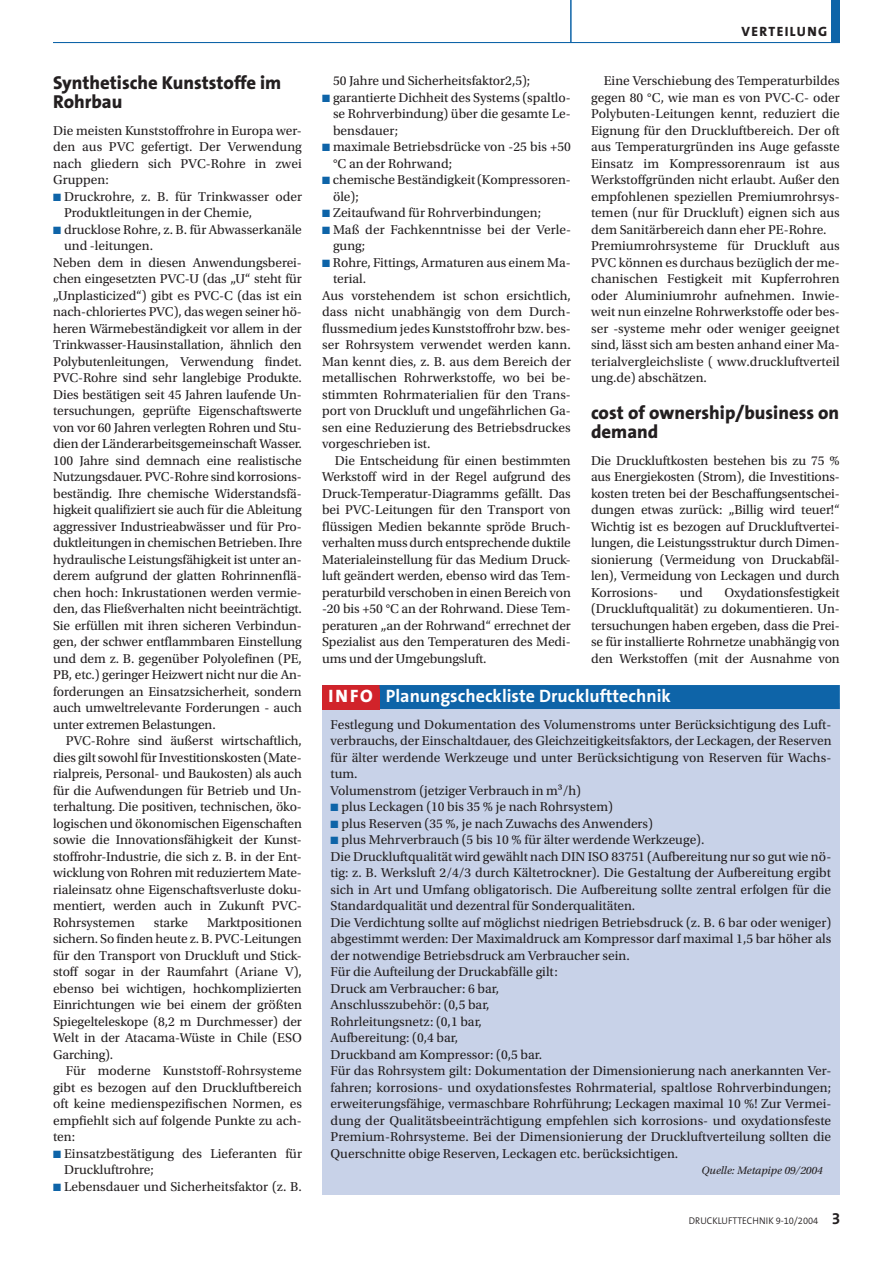
<style>
.page{position:relative;width:893px;height:1263px;background:#fff}
.page>*{position:absolute;margin:0;border:0;box-sizing:border-box;transform-origin:0 0}
.Zwischentitel_2-zeilig{font:800 18.75px/19.5px "The Sans B8";color:#231f20}
.Infokasten_Kopf{font:700 18px "The Sans B7";color:#fff}
.INFO-Logo{font:800 18px "The Sans B8";color:#fff}
.Grundschrift_9_pt{font:13.5px/16.5px "Utopia Std";color:#231f20;text-align:justify}
.Grundschrift_9_pt_Einzug{font:13.5px/16.5px "Utopia Std";letter-spacing:-.005em;color:#231f20;text-align:justify}
.Rubrizierung_rechts{font:800 13.5px "The Sans B8";letter-spacing:.1em;color:#231f20}
.Quelle_Infokasten{font:italic 11.25px "Utopia Std";color:#231f20}
.t1{font:300 9.75px "The Sans B4";color:#231f20;scale:.95 1}
.s1{font-family:"The Sans B7";font-weight:700;font-size:16.5px}
</style>
<div class="page">
<hr style="left:53px;top:42px;width:787px;height:1px;background:#0e64a8">
<div style="left:831px;top:0;width:9px;height:43px;background:#0e64a8"></div>
<hr style="left:570px;top:0;width:2px;height:43px;background:#0e64a8">
<div style="left:322px;top:703px;width:518px;height:492px;background:#c8d2e8"></div>
<div style="left:322px;top:685px;width:518px;height:24px;background:#0e64a8"></div>
<div style="left:322px;top:685px;width:57px;height:24px;background:#d1232a"></div>
<p class="Zwischentitel_2-zeilig" style="left:53px;top:73px;width:230px">Synthetische Kunststoffe im<br>Rohrbau</p>
<p class="Grundschrift_9_pt" style="left:53px;top:122px;width:250px">Die meisten Kunststoffrohre in Europa wer&shy;den aus PVC gefertigt. Der Verwendung nach gliedern sich PVC-Rohre in zwei Gruppen:</p>
<p class="Grundschrift_9_pt" style="left:64px;top:188px;width:240px">Druckrohre, z. B. für Trinkwasser oder<br>Produktleitungen in der Chemie,</p>
<p class="Grundschrift_9_pt" style="left:64px;top:221px;width:239px">drucklose Rohre, z. B. für Abwasserkanäle und -leitungen.</p>
<p class="Grundschrift_9_pt" style="left:53px;top:254px;width:250px">Neben dem in diesen Anwendungsberei&shy;chen eingesetzten PVC-U (das „U“ steht für „Unplasticized“) gibt es PVC-C (das ist ein nach-chloriertes PVC), das wegen seiner hö&shy;heren Wärmebeständigkeit vor allem in der Trinkwasser-Hausinstallation, ähnlich den Polybutenleitungen, Verwendung findet.<br>PVC-Rohre sind sehr langlebige Produkte.<br>Dies bestätigen seit 45 Jahren laufende Un&shy;tersuchungen, geprüfte Eigenschaftswerte von vor 60 Jahren verlegten Rohren und Stu&shy;dien der Länderarbeitsgemeinschaft Wasser.<br>100 Jahre sind demnach eine realistische Nutzungsdauer. PVC-Rohre sind korrosions&shy;beständig. Ihre chemische Widerstandsfä&shy;higkeit qualifiziert sie auch für die Ableitung aggressiver Industrieabwässer und für Pro&shy;duktleitungen in chemischen Betrieben. Ihre hydraulische Leistungsfähigkeit ist unter an&shy;derem aufgrund der glatten Rohrinnenflä&shy;chen hoch: Inkrustationen werden vermie&shy;den, das Fließverhalten nicht beeinträchtigt.<br>Sie erfüllen mit ihren sicheren Verbindun&shy;gen, der schwer entflammbaren Einstellung und dem z. B. gegenüber Polyolefinen (PE, PB, etc.) geringer Heizwert nicht nur die An&shy;forderungen an Einsatzsicherheit, sondern auch umweltrelevante Forderungen - auch unter extremen Belastungen.</p>
<p class="Grundschrift_9_pt_Einzug" style="left:53px;top:733px;width:250px;text-indent:13px">PVC-Rohre sind äußerst wirtschaftlich, dies gilt sowohl für Investitionskosten (Mate&shy;rialpreis, Personal- und Baukosten) als auch für die Aufwendungen für Betrieb und Un&shy;terhaltung. Die positiven, technischen, öko&shy;logischen und ökonomischen Eigenschaften sowie die Innovationsfähigkeit der Kunst&shy;stoffrohr-Industrie, die sich z. B. in der Ent&shy;wicklung von Rohren mit reduziertem Mate&shy;rialeinsatz ohne Eigenschaftsverluste doku&shy;mentiert, werden auch in Zukunft PVC-Rohrsystemen</p>
<p class="Grundschrift_9_pt_Einzug" style="left:53px;top:914px;width:250px;text-indent:154px">Marktpositionen sichern. So finden heute z. B. PVC-Leitungen für den Transport von Druckluft und Stick&shy;stoff sogar in der Raumfahrt (Ariane V), ebenso bei wichtigen, hochkomplizierten Einrichtungen wie bei einem der größten Spiegelteleskope (8,2 m Durchmesser) der Welt in der Atacama-Wüste in Chile (ESO Garching).</p>
<p class="Grundschrift_9_pt_Einzug" style="left:53px;top:1063px;width:250px;text-indent:13px">Für moderne Kunststoff-Rohrsysteme gibt es bezogen auf den Druckluftbereich oft keine medienspezifischen Normen, es empfiehlt sich auf folgende Punkte zu ach&shy;ten:</p>
<p class="Grundschrift_9_pt" style="left:64px;top:1145px;width:239px">Einsatzbestätigung des Lieferanten für<br>Druckluftrohre;</p>
<p class="Grundschrift_9_pt" style="left:64px;top:1178px;width:239px">Lebensdauer und Sicherheitsfaktor (z. B.</p>
<p class="Grundschrift_9_pt_Einzug" style="left:154px;top:914px;width:36px">starke</p>
<p class="Grundschrift_9_pt" style="left:333px;top:73px;width:199px">50 Jahre und Sicherheitsfaktor2,5);</p>
<p class="Grundschrift_9_pt" style="left:333px;top:89px;width:239px">garantierte Dichheit des Systems (spaltlo&shy;se Rohrverbindung) über die gesamte Le&shy;bensdauer;</p>
<p class="Grundschrift_9_pt" style="left:333px;top:139px;width:239px">maximale Betriebsdrücke von -25 bis +50 °C an der Rohrwand;</p>
<p class="Grundschrift_9_pt" style="left:333px;top:172px;width:239px">chemische Beständigkeit (Kompressoren&shy;öle);</p>
<p class="Grundschrift_9_pt" style="left:333px;top:205px;width:210px">Zeitaufwand für Rohrverbindungen;</p>
<p class="Grundschrift_9_pt" style="left:333px;top:221px;width:240px">Maß der Fachkenntnisse bei der Verle&shy;gung;</p>
<p class="Grundschrift_9_pt" style="left:333px;top:254px;width:239px">Rohre, Fittings, Armaturen aus einem Ma&shy;terial.</p>
<p class="Grundschrift_9_pt" style="left:322px;top:287px;width:250px">Aus vorstehendem ist schon ersichtlich, dass nicht unabhängig von dem Durch&shy;flussmedium jedes Kunststoffrohr bzw. bes&shy;ser Rohrsystem verwendet werden kann.<br>Man kennt dies, z. B. aus dem Bereich der metallischen Rohrwerkstoffe, wo bei be&shy;stimmten Rohrmaterialien für den Trans&shy;port von Druckluft und ungefährlichen Ga&shy;sen eine Reduzierung des Betriebsdruckes vorgeschrieben ist.</p>
<p class="Grundschrift_9_pt_Einzug" style="left:322px;top:452px;width:250px;text-indent:13px">Die Entscheidung für einen bestimmten Werkstoff wird in der Regel aufgrund des Druck-Temperatur-Diagramms gefällt. Das bei PVC-Leitungen für den Transport von flüssigen Medien bekannte spröde Bruch&shy;verhalten muss durch entsprechende duktile Materialeinstellung für das Medium Druck&shy;luft geändert werden, ebenso wird das Tem&shy;peraturbild verschoben in einen Bereich von -20 bis +50 °C an der Rohrwand. Diese Tem&shy;peraturen „an der Rohrwand“ errechnet der Spezialist aus den Temperaturen des Medi&shy;ums und der Umgebungsluft.</p>
<p class="Rubrizierung_rechts" style="left:742px;top:24px;width:87px">VERTEILUNG</p>
<p class="Grundschrift_9_pt_Einzug" style="left:591px;top:73px;width:250px;text-indent:13px">Eine Verschiebung des Temperaturbildes gegen 80 °C, wie man es von PVC-C- oder Polybuten-Leitungen kennt, reduziert die Eignung für den Druckluftbereich. Der oft aus Temperaturgründen ins Auge gefasste Einsatz im Kompressorenraum ist aus Werkstoffgründen nicht erlaubt. Außer den empfohlenen speziellen Premiumrohrsys&shy;temen (nur für Druckluft) eignen sich aus dem Sanitärbereich dann eher PE-Rohre.</p>
<p class="Grundschrift_9_pt" style="left:591px;top:238px;width:250px">Premiumrohrsysteme für Druckluft aus PVC können es durchaus bezüglich der me&shy;chanischen Festigkeit mit Kupferrohren oder Aluminiumrohr aufnehmen. Inwie&shy;weit nun einzelne Rohrwerkstoffe oder bes&shy;ser -systeme mehr oder weniger geeignet sind, lässt sich am besten anhand einer Ma&shy;terialvergleichsliste ( www.druckluftverteil ung.de) abschätzen.</p>
<p class="Zwischentitel_2-zeilig" style="left:591px;top:403px;width:250px">cost of ownership/business on demand</p>
<p class="Grundschrift_9_pt" style="left:591px;top:452px;width:250px">Die Druckluftkosten bestehen bis zu 75 % aus Energiekosten (Strom), die Investitions&shy;kosten treten bei der Beschaffungsentschei&shy;dungen etwas zurück: „Billig wird teuer!“ Wichtig ist es bezogen auf Druckluftvertei&shy;lungen, die Leistungsstruktur durch Dimen&shy;sionierung (Vermeidung von Druckabfäl&shy;len), Vermeidung von Leckagen und durch Korrosions-</p>
<p class="Grundschrift_9_pt" style="left:591px;top:584px;width:250px;text-indent:133px">Oxydationsfestigkeit (Druckluftqualität) zu dokumentieren. Un&shy;tersuchungen haben ergeben, dass die Prei&shy;se für installierte Rohrnetze unabhängig von den Werkstoffen (mit der Ausnahme von</p>
<p class="Grundschrift_9_pt" style="left:680px;top:584px;width:25px">und</p>
<p class="INFO-Logo" style="left:328px;top:686px;width:46px">INFO</p>
<p class="Infokasten_Kopf" style="left:386px;top:686px;width:286px">Planungscheckliste Drucklufttechnik</p>
<p class="Grundschrift_9_pt" style="left:331px;top:716px;width:502px">Festlegung und Dokumentation des Volumenstroms unter Berücksichtigung des Luft&shy;verbrauchs, der Einschaltdauer, des Gleichzeitigkeitsfaktors, der Leckagen, der Reserven für älter werdende Werkzeuge und unter Berücksichtigung von Reserven für Wachs&shy;tum.</p>
<p class="Grundschrift_9_pt" style="left:331px;top:782px;width:252px">Volumenstrom (jetziger Verbrauch in m³/h)</p>
<p class="Grundschrift_9_pt" style="left:341px;top:799px;width:273px">plus Leckagen (10 bis 35 % je nach Rohrsystem)</p>
<p class="Grundschrift_9_pt" style="left:341px;top:815px;width:313px">plus Reserven (35 %, je nach Zuwachs des Anwenders)</p>
<p class="Grundschrift_9_pt" style="left:341px;top:832px;width:364px">plus Mehrverbrauch (5 bis 10 % für älter werdende Werkzeuge).</p>
<p class="Grundschrift_9_pt" style="left:331px;top:848px;width:502px">Die Druckluftqualität wird gewählt nach DIN ISO 83751 (Aufbereitung nur so gut wie nö&shy;tig: z. B. Werksluft 2/4/3 durch Kältetrockner). Die Gestaltung der Aufbereitung ergibt sich in Art und Umfang obligatorisch. Die Aufbereitung sollte zentral erfolgen für die Standardqualität und dezentral für Sonderqualitäten.</p>
<p class="Grundschrift_9_pt" style="left:331px;top:914px;width:502px">Die Verdichtung sollte auf möglichst niedrigen Betriebsdruck (z. B. 6 bar oder weniger) abgestimmt werden: Der Maximaldruck am Kompressor darf maximal 1,5 bar höher als der notwendige Betriebsdruck am Verbraucher sein.</p>
<p class="Grundschrift_9_pt" style="left:331px;top:964px;width:229px">Für die Aufteilung der Druckabfälle gilt:</p>
<p class="Grundschrift_9_pt" style="left:331px;top:980px;width:170px">Druck am Verbraucher: 6 bar,</p>
<p class="Grundschrift_9_pt" style="left:331px;top:997px;width:160px">Anschlusszubehör: (0,5 bar,</p>
<p class="Grundschrift_9_pt" style="left:331px;top:1013px;width:153px">Rohrleitungsnetz: (0,1 bar,</p>
<p class="Grundschrift_9_pt" style="left:331px;top:1030px;width:129px">Aufbereitung: (0,4 bar,</p>
<p class="Grundschrift_9_pt" style="left:331px;top:1046px;width:213px">Druckband am Kompressor: (0,5 bar.</p>
<p class="Grundschrift_9_pt" style="left:331px;top:1063px;width:502px">Für das Rohrsystem gilt: Dokumentation der Dimensionierung nach anerkannten Ver&shy;fahren; korrosions- und oxydationsfestes Rohrmaterial, spaltlose Rohrverbindungen; erweiterungsfähige, vermaschbare Rohrführung; Leckagen maximal 10 %! Zur Vermei&shy;dung der Qualitätsbeeinträchtigung empfehlen sich korrosions- und oxydationsfeste Premium-Rohrsysteme. Bei der Dimensionierung der Druckluftverteilung sollten die Querschnitte obige Reserven, Leckagen etc. berücksichtigen.</p>
<p class="Quelle_Infokasten" style="left:702px;top:1164px;width:123px">Quelle: Metapipe 09/2004</p>
<p class="t1" style="left:689px;top:1215px;width:161px">DRUCKLUFTTECHNIK 9-10/2004 <span class="s1">3</span></p>
</div>
